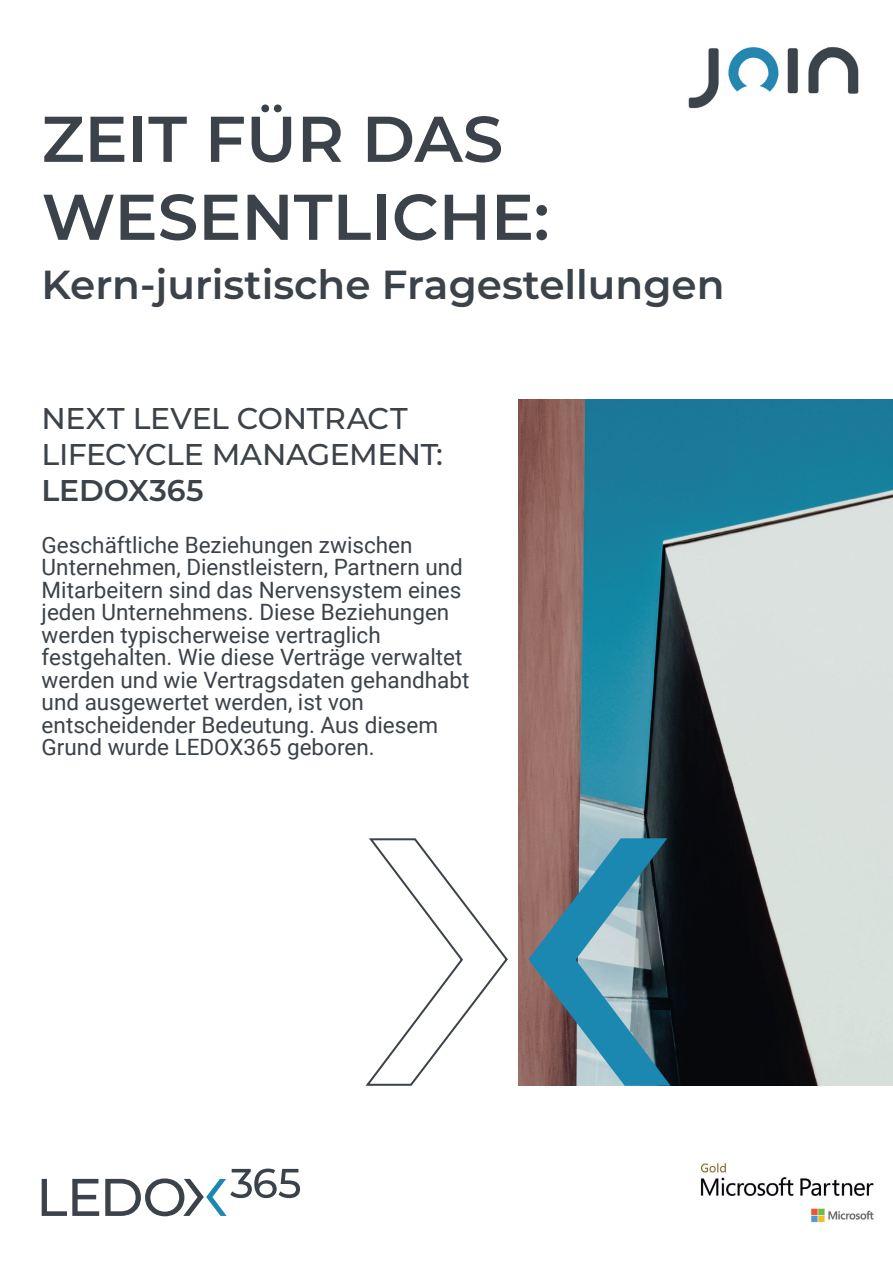
<style>
.page{position:relative;width:893px;height:1263px;background:#fff}
.page>*{position:absolute;margin:0;border:0;box-sizing:border-box;transform-origin:0 0}
.t1{font:600 64.5px/78px "Montserrat";color:#3b4249}
.t2{font:600 40.5px "Montserrat";color:#3b4249}
.t3{font:500 30px/36px "Montserrat";letter-spacing:-.015em;color:#3b4249}
.t4{font:600 30px "Montserrat";letter-spacing:-.005em;color:#3b4249}
.t5{font:22.5px/22.5px "Roboto";color:#3b4249}
</style>
<div class="page">
<svg style="left:42px;top:1179px;width:57px;height:37px"></svg>
<svg style="left:105px;top:1168px;width:195px;height:48px"></svg>
<img style="left:519px;top:400px;width:373px;height:686px">
<svg style="left:365px;top:838px;width:143px;height:248px"></svg>
<svg style="left:528px;top:838px;width:143px;height:248px;background:#5c7c8b"></svg>
<img style="left:700px;top:1163px;width:174px;height:60px">
<img style="left:688px;top:47px;width:171px;height:62px">
<h1 class="t1" style="left:42px;top:97px;width:509px">ZEIT FÜR DAS<br>WESENTLICHE:</h1>
<h2 class="t2" style="left:42px;top:256px;width:684px">Kern-juristische Fragestellungen</h2>
<h3 class="t3" style="left:42px;top:399px;width:403px">NEXT LEVEL CONTRACT<br>LIFECYCLE MANAGEMENT:</h3>
<h3 class="t4" style="left:42px;top:469px;width:164px">LEDOX365</h3>
<p class="t5" style="left:42px;top:532px;width:429px">Geschäftliche Beziehungen zwischen Unternehmen, Dienstleistern, Partnern und Mitarbeitern sind das Nervensystem eines jeden Unternehmens. Diese Beziehungen werden typischerweise vertraglich festgehalten. Wie diese Verträge verwaltet werden und wie Vertragsdaten gehandhabt und ausgewertet werden, ist von entscheidender Bedeutung. Aus diesem Grund wurde LEDOX365 geboren.</p>
</div>
